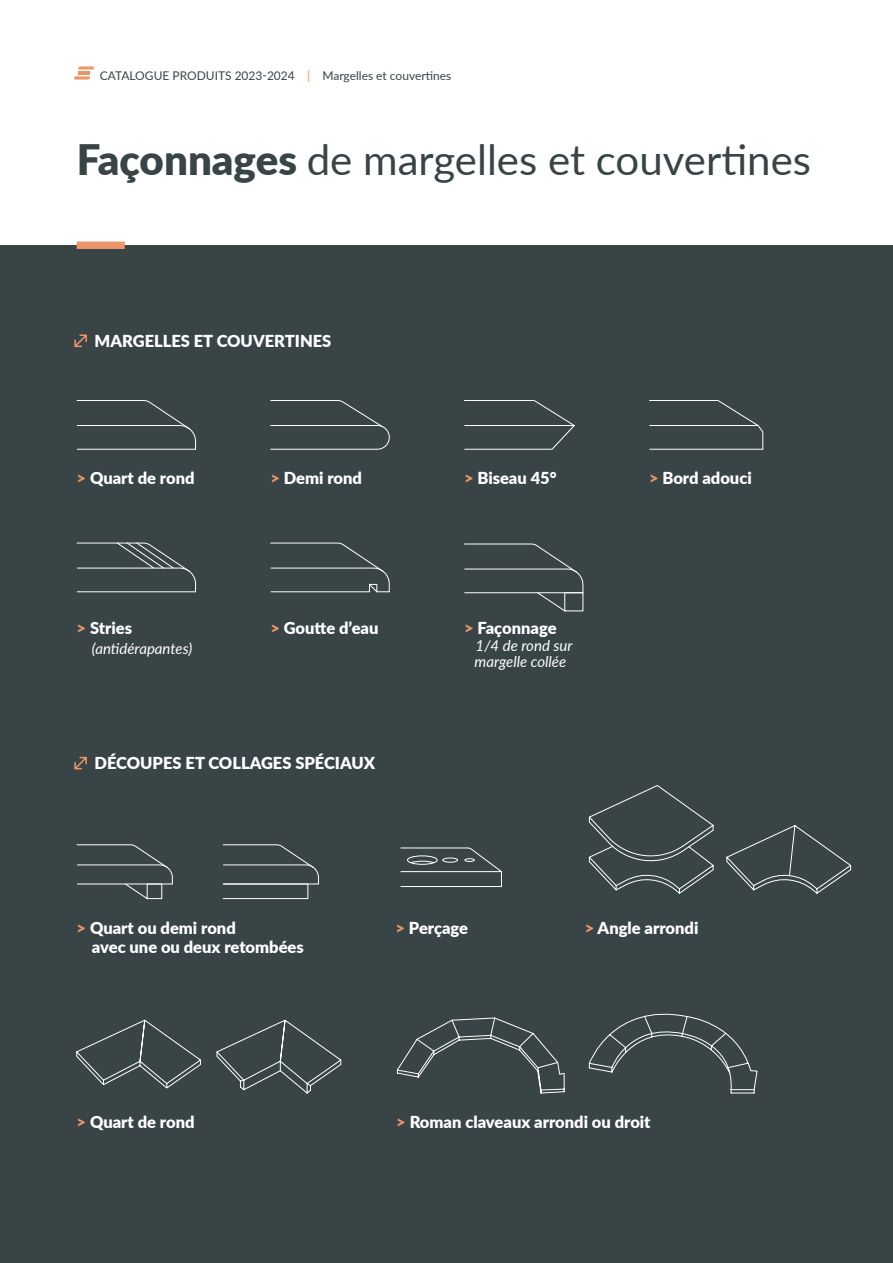
<style>
.page{position:relative;width:893px;height:1263px;background:#fff}
.page>*{position:absolute;margin:0;border:0;box-sizing:border-box;transform-origin:0 0}
.t1{font:42px "Lato";color:#394446}
.t2{font:900 16.5px "Lato";color:#fff}
.t3{font:italic 15px/16.5px "Lato";color:#fff}
.t4{font:12px "Lato";color:#394446}
.s1{color:#eb9569}
.s2{font-weight:900}
</style>
<div class="page">
<div style="left:0;top:246px;width:893px;height:1017px;background:#394446"></div>
<svg style="left:78px;top:66px;width:16px;height:4px"></svg>
<hr style="left:78px;top:71px;width:12px;height:4px;background:#eb9569">
<svg style="left:74px;top:76px;width:16px;height:4px"></svg>
<svg style="left:74px;top:334px;width:13px;height:14px"></svg>
<svg style="left:74px;top:756px;width:13px;height:14px"></svg>
<div style="left:77px;top:242px;width:48px;height:7px;background:#eb9569"></div>
<svg style="left:76px;top:400px;width:120px;height:50px"></svg>
<svg style="left:270px;top:400px;width:120px;height:50px"></svg>
<svg style="left:464px;top:400px;width:111px;height:50px"></svg>
<svg style="left:649px;top:400px;width:115px;height:50px"></svg>
<svg style="left:76px;top:542px;width:120px;height:50px"></svg>
<svg style="left:270px;top:542px;width:120px;height:51px"></svg>
<svg style="left:464px;top:543px;width:120px;height:69px"></svg>
<svg style="left:76px;top:1019px;width:266px;height:75px"></svg>
<svg style="left:588px;top:785px;width:126px;height:109px"></svg>
<svg style="left:726px;top:825px;width:126px;height:69px"></svg>
<svg style="left:400px;top:847px;width:102px;height:40px"></svg>
<svg style="left:76px;top:844px;width:97px;height:56px"></svg>
<svg style="left:222px;top:844px;width:97px;height:55px"></svg>
<svg style="left:397px;top:1013px;width:361px;height:81px"></svg>
<p class="t4" style="left:100px;top:67px;width:353px">CATALOGUE PRODUITS 2023-2024 <span class="s1">|</span> Margelles et couvertines</p>
<h1 class="t1" style="left:77px;top:129px;width:736px"><span class="s2">Façonnages</span> de margelles et couvertines</h1>
<p class="t2" style="left:95px;top:329px;width:238px">MARGELLES ET COUVERTINES</p>
<p class="t2" style="left:77px;top:466px;width:119px"><span class="s1">&gt;</span> Quart de rond</p>
<p class="t2" style="left:77px;top:616px;width:57px"><span class="s1">&gt;</span> Stries</p>
<p class="t3" style="left:92px;top:639px;width:102px">(antidérapantes)</p>
<p class="t2" style="left:270px;top:466px;width:93px"><span class="s1">&gt;</span> Demi rond</p>
<p class="t2" style="left:270px;top:616px;width:110px"><span class="s1">&gt;</span> Goutte d’eau</p>
<p class="t2" style="left:95px;top:751px;width:282px">DÉCOUPES ET COLLAGES SPÉCIAUX</p>
<p class="t2" style="left:464px;top:466px;width:94px"><span class="s1">&gt;</span> Biseau 45°</p>
<p class="t2" style="left:464px;top:616px;width:94px"><span class="s1">&gt;</span> Façonnage</p>
<p class="t3" style="left:475px;top:636px;width:99px">1/4 de rond sur margelle collée</p>
<p class="t2" style="left:649px;top:466px;width:104px"><span class="s1">&gt;</span> Bord adouci</p>
<p class="t2" style="left:77px;top:915px;width:161px"><span class="s1">&gt;</span> Quart ou demi rond</p>
<p class="t2" style="left:395px;top:915px;width:74px"><span class="s1">&gt;</span> Perçage</p>
<p class="t2" style="left:585px;top:915px;width:115px"><span class="s1">&gt;</span> Angle arrondi</p>
<p class="t2" style="left:92px;top:935px;width:213px">avec une ou deux retombées</p>
<p class="t2" style="left:77px;top:1109px;width:119px"><span class="s1">&gt;</span> Quart de rond</p>
<p class="t2" style="left:396px;top:1109px;width:256px"><span class="s1">&gt;</span> Roman claveaux arrondi ou droit</p>
</div>
